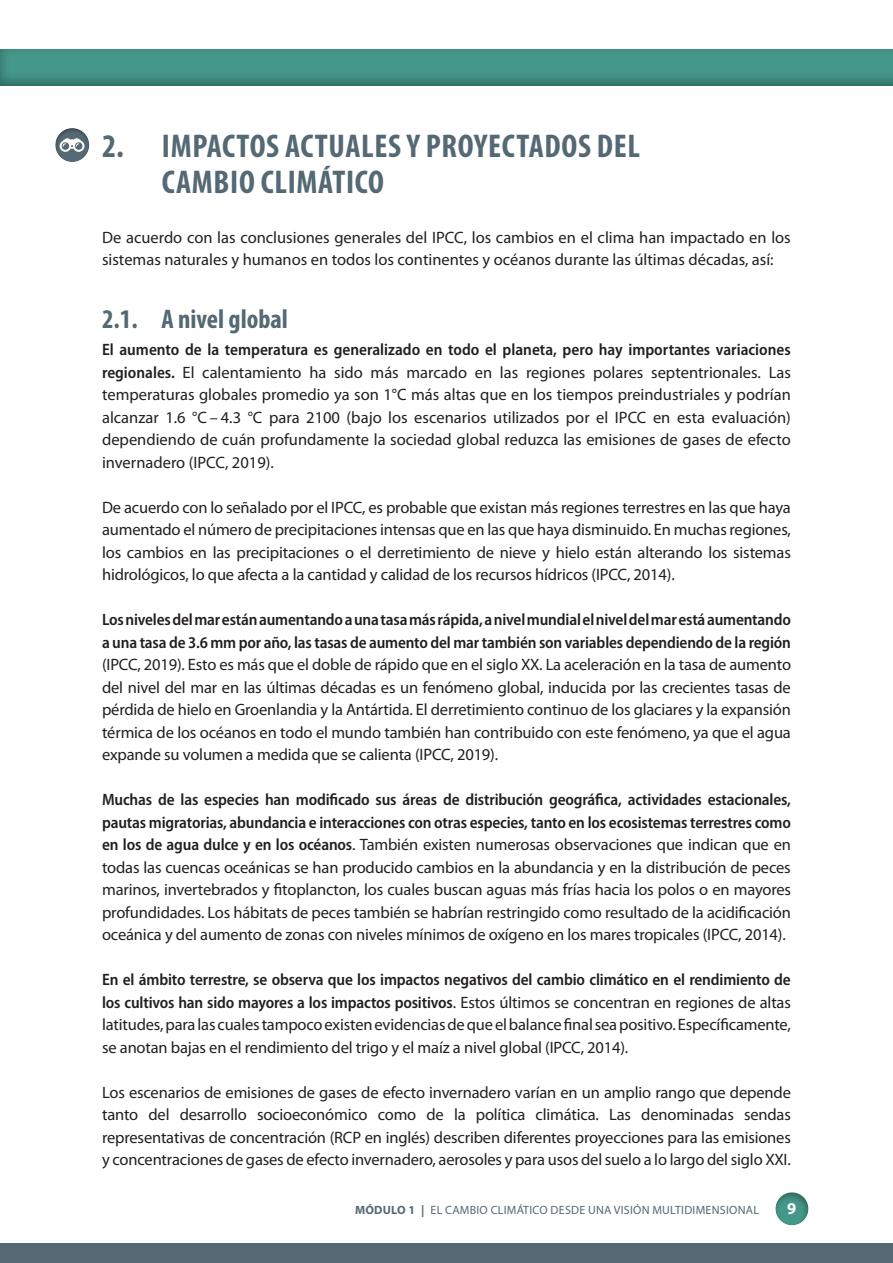
<style>
.page{position:relative;width:893px;height:1263px;background:#fff}
.page>*{position:absolute;margin:0;border:0;box-sizing:border-box;transform-origin:0 0}
.t1{font:700 condensed 33px/36px "Myriad Pro";letter-spacing:.02em;color:#546974}
.t2{font:700 condensed 27px "Myriad Pro";color:#546974}
.t3{font:16.5px/22.5px "Myriad Pro";letter-spacing:-.01em;color:#231f20;text-align:justify}
.t4{font:600 semi-condensed 16.5px/22.5px "Myriad Pro";letter-spacing:-.01em;color:#231f20}
.t5{font:700 16.5px "Myriad Pro";color:#fff}
.t6{font:12px "Myriad Pro";letter-spacing:.02em;color:#546974}
.s1{font-weight:600;font-stretch:semi-condensed}
.s2{font-weight:700}
</style>
<div class="page">
<div style="left:0;top:49px;width:893px;height:39px;background:#231f20;opacity:.4"></div>
<div style="left:0;top:1243px;width:893px;height:20px;background:#546974"></div>
<div style="left:773px;top:1191px;width:36px;height:36px;background:#231f20;opacity:.4"></div>
<svg style="left:55px;top:128px;width:35px;height:34px"></svg>
<h1 class="t1" style="left:162px;top:127px;width:480px;text-indent:-60px">2. IMPACTOS ACTUALES Y PROYECTADOS DEL<br>CAMBIO CLIMÁTICO</h1>
<p class="t3" style="left:102px;top:225px;width:690px">De acuerdo con las conclusiones generales del IPCC, los cambios en el clima han impactado en los sistemas naturales y humanos en todos los continentes y océanos durante las últimas décadas, así:</p>
<h2 class="t2" style="left:102px;top:302px;width:187px">2.1. A nivel global</h2>
<p class="t3" style="left:102px;top:338px;width:690px"><span class="s1">El aumento de la temperatura es generalizado en todo el planeta, pero hay importantes variaciones regionales.</span> El calentamiento ha sido más marcado en las regiones polares septentrionales. Las temperaturas globales promedio ya son 1°C más altas que en los tiempos preindustriales y podrían alcanzar 1.6 °C – 4.3 °C para 2100 (bajo los escenarios utilizados por el IPCC en esta evaluación) dependiendo de cuán profundamente la sociedad global reduzca las emisiones de gases de efecto invernadero (IPCC, 2019).</p>
<p class="t3" style="left:102px;top:496px;width:690px">De acuerdo con lo señalado por el IPCC, es probable que existan más regiones terrestres en las que haya aumentado el número de precipitaciones intensas que en las que haya disminuido. En muchas regiones, los cambios en las precipitaciones o el derretimiento de nieve y hielo están alterando los sistemas hidrológicos, lo que afecta a la cantidad y calidad de los recursos hídricos (IPCC, 2014).</p>
<p class="t4" style="left:102px;top:608px;width:690px">Los niveles del mar están aumentando a una tasa más rápida, a nivel mundial el nivel del mar está aumentando a una tasa de 3.6 mm por año, las tasas de aumento del mar también son variables dependiendo de la región</p>
<p class="t3" style="left:102px;top:653px;width:690px">(IPCC, 2019). Esto es más que el doble de rápido que en el siglo XX. La aceleración en la tasa de aumento del nivel del mar en las últimas décadas es un fenómeno global, inducida por las crecientes tasas de pérdida de hielo en Groenlandia y la Antártida. El derretimiento continuo de los glaciares y la expansión térmica de los océanos en todo el mundo también han contribuido con este fenómeno, ya que el agua expande su volumen a medida que se calienta (IPCC, 2019).</p>
<p class="t3" style="left:102px;top:788px;width:690px"><span class="s1">Muchas de las especies han modificado sus áreas de distribución geográfica, actividades estacionales, pautas migratorias, abundancia e interacciones con otras especies, tanto en los ecosistemas terrestres como en los de agua dulce y en los océanos</span>. También existen numerosas observaciones que indican que en todas las cuencas oceánicas se han producido cambios en la abundancia y en la distribución de peces marinos, invertebrados y fitoplancton, los cuales buscan aguas más frías hacia los polos o en mayores profundidades. Los hábitats de peces también se habrían restringido como resultado de la acidificación oceánica y del aumento de zonas con niveles mínimos de oxígeno en los mares tropicales (IPCC, 2014).</p>
<p class="t3" style="left:102px;top:968px;width:690px"><span class="s1">En el ámbito terrestre, se observa que los impactos negativos del cambio climático en el rendimiento de los cultivos han sido mayores a los impactos positivos</span>. Estos últimos se concentran en regiones de altas latitudes, para las cuales tampoco existen evidencias de que el balance final sea positivo. Específicamente, se anotan bajas en el rendimiento del trigo y el maíz a nivel global (IPCC, 2014).</p>
<p class="t3" style="left:102px;top:1081px;width:690px">Los escenarios de emisiones de gases de efecto invernadero varían en un amplio rango que depende tanto del desarrollo socioeconómico como de la política climática. Las denominadas sendas representativas de concentración (RCP en inglés) describen diferentes proyecciones para las emisiones y concentraciones de gases de efecto invernadero, aerosoles y para usos del suelo a lo largo del siglo XXI.</p>
<p class="t6" style="left:355px;top:1202px;width:406px"><span class="s2">MÓDULO 1 |</span> EL CAMBIO CLIMÁTICO DESDE UNA VISIÓN MULTIDIMENSIONAL</p>
<p class="t5" style="left:787px;top:1197px;width:11px">9</p>
</div>
